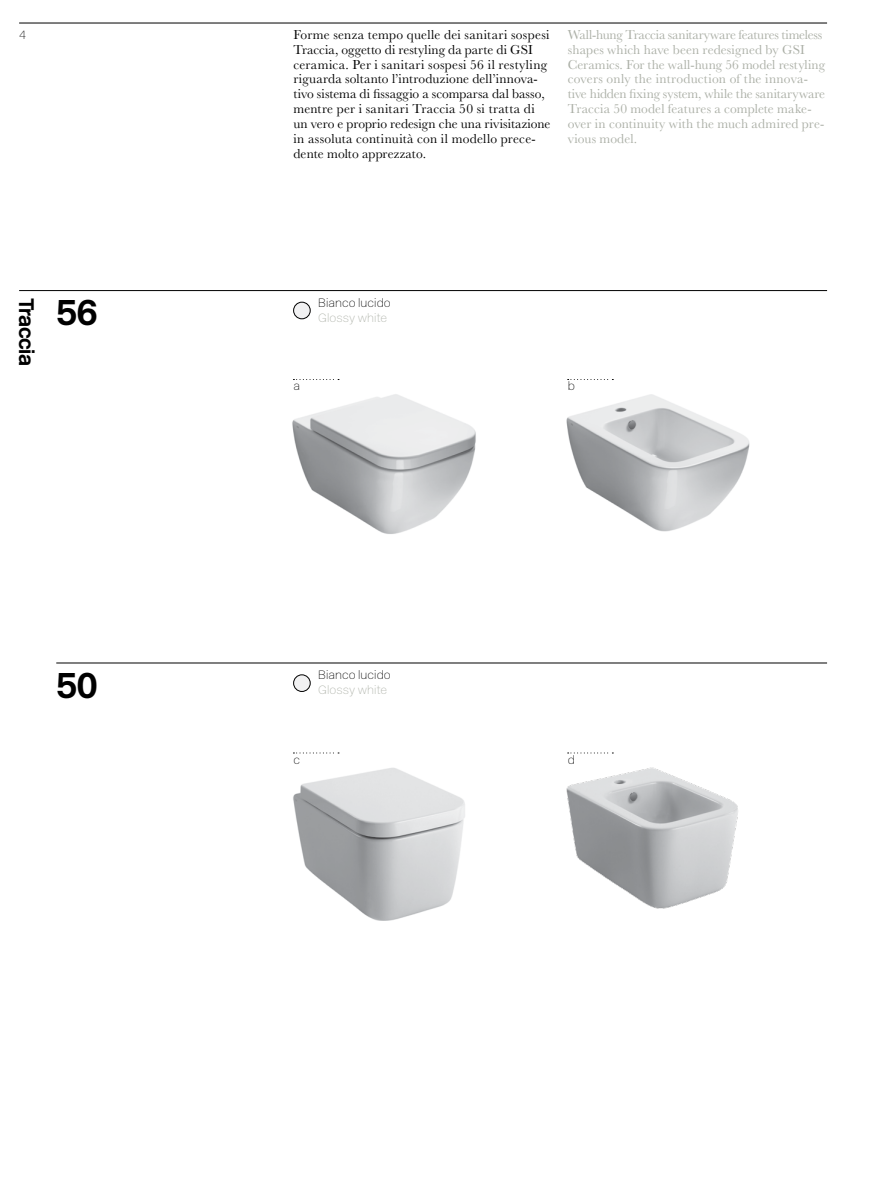
<style>
.page{position:relative;width:893px;height:1191px;background:#fff}
.page>*{position:absolute;margin:0;border:0;box-sizing:border-box;transform-origin:0 0}
.t1{font:700 36px "New Rail Alphabet";color:#000}
.t2{font:700 21px "New Rail Alphabet";letter-spacing:-.03em;color:#000}
.t3{font:13.5px/14.9px "Baskerville";letter-spacing:.01em;color:#000}
.t4{font:13.5px/14.9px "Baskerville";letter-spacing:.005em;color:#abafa6}
.t5{font:12px "New Rail Alphabet Off White";letter-spacing:.005em;color:#000}
.t6{font:12px "New Rail Alphabet Off White";letter-spacing:.005em;color:#abafa6}
</style>
<div class="page">
<img style="left:293px;top:768px;width:172px;height:153px">
<img style="left:566px;top:767px;width:172px;height:142px">
<img style="left:292px;top:394px;width:184px;height:140px">
<img style="left:566px;top:379px;width:184px;height:153px">
<svg style="left:293px;top:379px;width:46px;height:1px"></svg>
<svg style="left:568px;top:379px;width:45px;height:1px"></svg>
<hr style="left:19px;top:290px;width:808px;height:1px;background:#000">
<hr style="left:19px;top:23px;width:808px;height:1px;background:#000">
<div style="left:294px;top:302px;width:16px;height:17px;background:#f1f1f2;border-radius:50%"></div>
<div style="left:293px;top:302px;width:17px;height:17px;border:1px solid #000;border-radius:50%"></div>
<svg style="left:293px;top:752px;width:46px;height:1px"></svg>
<svg style="left:568px;top:752px;width:45px;height:1px"></svg>
<hr style="left:56px;top:662px;width:771px;height:1px;background:#000">
<div style="left:294px;top:675px;width:16px;height:16px;background:#f1f1f2;border-radius:50%"></div>
<div style="left:293px;top:674px;width:17px;height:17px;border:1px solid #000;border-radius:50%"></div>
<p class="t5" style="left:19px;top:27px;width:8px">4</p>
<h2 class="t2" style="left:41px;top:298px;width:69px;rotate:90deg">Traccia</h2>
<h1 class="t1" style="left:56px;top:288px;width:43px">56</h1>
<h1 class="t1" style="left:56px;top:661px;width:43px">50</h1>
<p class="t3" style="left:293px;top:27px;width:258px">Forme senza tempo quelle dei sanitari sospesi Traccia, oggetto di restyling da parte di GSI ceramica. Per i sanitari sospesi 56 il restyling riguarda soltanto l’introduzione dell’innova&shy;tivo sistema di fissaggio a scomparsa dal basso, mentre per i sanitari Traccia 50 si tratta di un vero e proprio redesign che una rivisitazione in assoluta continuità con il modello prece&shy;dente molto apprezzato.</p>
<p class="t4" style="left:568px;top:27px;width:259px">Wall-hung Traccia sanitaryware features timeless shapes which have been redesigned by GSI Ceramics. For the wall-hung 56 model restyling covers only the introduction of the innova&shy;tive hidden fixing system, while the sanitaryware Traccia 50 model features a complete make&shy;over in continuity with the much admired pre&shy;vious model.</p>
<p class="t5" style="left:318px;top:295px;width:74px">Bianco lucido</p>
<p class="t6" style="left:318px;top:310px;width:71px">Glossy white</p>
<p class="t5" style="left:293px;top:378px;width:8px">a</p>
<p class="t5" style="left:568px;top:378px;width:9px">b</p>
<p class="t5" style="left:318px;top:667px;width:74px">Bianco lucido</p>
<p class="t6" style="left:318px;top:682px;width:71px">Glossy white</p>
<p class="t5" style="left:293px;top:752px;width:8px">c</p>
<p class="t5" style="left:568px;top:752px;width:9px">d</p>
</div>
